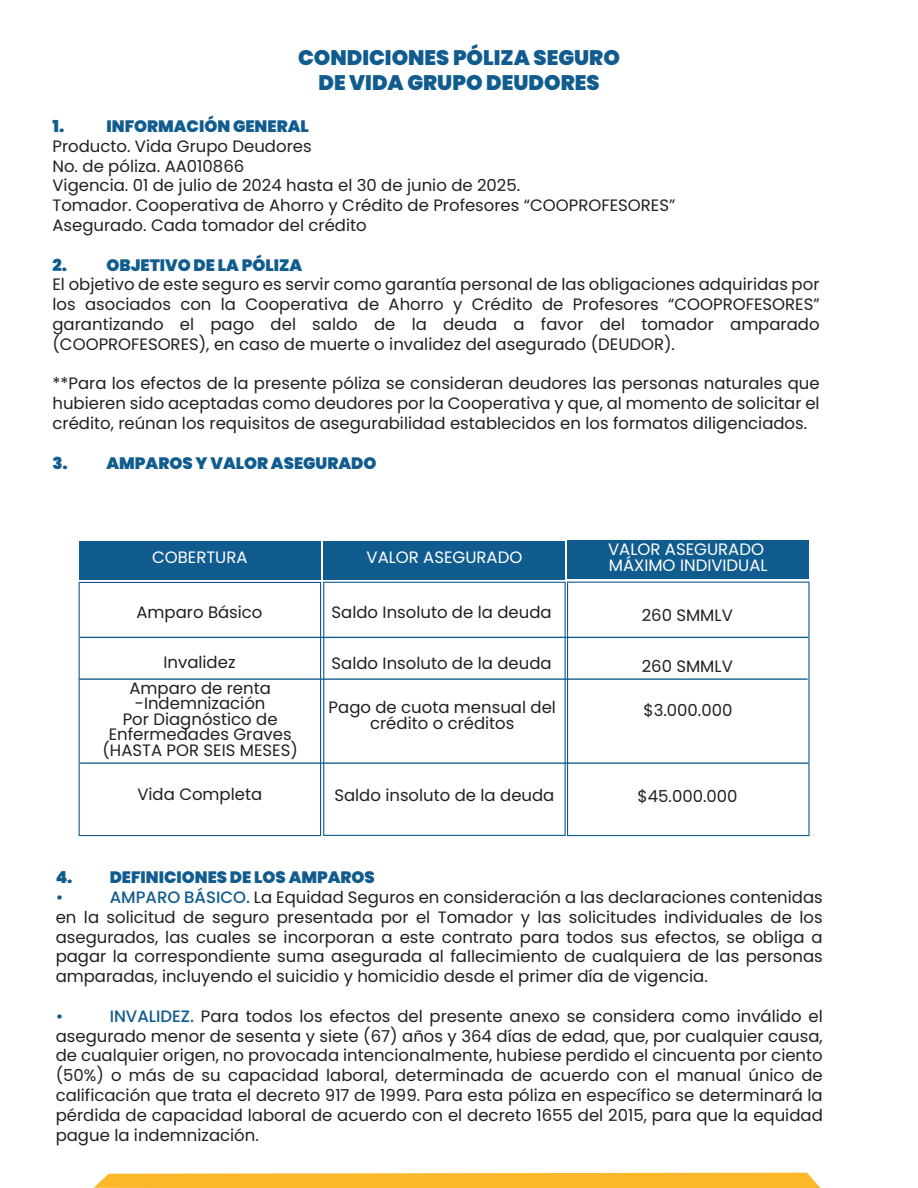
<style>
.page{position:relative;width:918px;height:1188px;background:#fff}
.page>*{position:absolute;margin:0;border:0;box-sizing:border-box;transform-origin:0 0}
.t1{font:900 21px/25.2px "Poppins";color:#115c8e;text-align:center}
.t2{font:16.5px/19.8px "Poppins";color:#231f20;text-align:justify}
.t3{font:900 16.5px "Poppins";color:#115c8e}
.t4{font:16.5px/15.6px "Poppins";color:#fff}
.t5{font:500 16.5px "Poppins";color:#115c8e}
.s1{font-weight:500;color:#115c8e}
</style>
<div class="page">
<div style="left:79px;top:541px;width:242px;height:38px;background:#115c8e"></div>
<div style="left:79px;top:582px;width:242px;height:254px;border:1px solid #115c8e"></div>
<div style="left:323px;top:582px;width:243px;height:254px;border:1px solid #115c8e"></div>
<div style="left:567px;top:582px;width:243px;height:254px;border:1px solid #115c8e"></div>
<div style="left:324px;top:541px;width:241px;height:38px;background:#115c8e"></div>
<div style="left:568px;top:540px;width:241px;height:38px;background:#115c8e"></div>
<hr style="left:80px;top:637px;width:729px;height:1px;background:#115c8e">
<hr style="left:79px;top:678px;width:729px;height:2px;background:#115c8e">
<hr style="left:80px;top:762px;width:729px;height:2px;background:#115c8e">
<div style="left:94px;top:1173px;width:726px;height:15px;background:#fcb72b"></div>
<p class="t1" style="left:298px;top:45px;width:323px">CONDICIONES PÓLIZA SEGURO<br>DE VIDA GRUPO DEUDORES</p>
<p class="t3" style="left:52px;top:117px;width:13px">1.</p>
<p class="t3" style="left:107px;top:117px;width:204px">INFORMACIÓN GENERAL</p>
<p class="t2" style="left:52px;top:136px;width:624px;text-align:left">Producto. Vida Grupo Deudores<br>No. de póliza. AA010866<br>Vigencia. 01 de julio de 2024 hasta el 30 de junio de 2025.<br>Tomador. Cooperativa de Ahorro y Crédito de Profesores “COOPROFESORES” Asegurado. Cada tomador del crédito</p>
<p class="t3" style="left:52px;top:255px;width:251px">2. OBJETIVO DE LA PÓLIZA</p>
<p class="t2" style="left:52px;top:275px;width:769px">El objetivo de este seguro es servir como garantía personal de las obligaciones adquiridas por los asociados con la Cooperativa de Ahorro y Crédito de Profesores “COOPROFESORES” garantizando el pago del saldo de la deuda a favor del tomador amparado (COOPROFESORES), en caso de muerte o invalidez del asegurado (DEUDOR).</p>
<p class="t2" style="left:52px;top:374px;width:769px">**Para los efectos de la presente póliza se consideran deudores las personas naturales que hubieren sido aceptadas como deudores por la Cooperativa y que, al momento de solicitar el crédito, reúnan los requisitos de asegurabilidad establecidos en los formatos diligenciados.</p>
<p class="t3" style="left:52px;top:453px;width:326px">3. AMPAROS Y VALOR ASEGURADO</p>
<p class="t4" style="left:152px;top:549px;width:97px">COBERTURA</p>
<p class="t4" style="left:367px;top:549px;width:157px">VALOR ASEGURADO</p>
<p class="t4" style="left:608px;top:542px;width:161px">VALOR ASEGURADO<br>MÁXIMO INDIVIDUAL</p>
<p class="t2" style="left:136px;top:602px;width:128px">Amparo Básico</p>
<p class="t2" style="left:129px;top:650px;width:143px;line-height:25.3px;text-align:center">Invalidez<br>Amparo de renta</p>
<p class="t2" style="left:102px;top:696px;width:197px;line-height:15.6px;text-align:center">-Indemnización<br>Por Diagnóstico de<br>Enfermedades Graves (HASTA POR SEIS MESES)</p>
<p class="t2" style="left:137px;top:785px;width:126px">Vida Completa</p>
<p class="t2" style="left:332px;top:603px;width:222px">Saldo Insoluto de la deuda</p>
<p class="t2" style="left:332px;top:653px;width:222px">Saldo Insoluto de la deuda</p>
<p class="t2" style="left:329px;top:700px;width:229px;line-height:15.6px;text-align:center">Pago de cuota mensual del crédito o créditos</p>
<p class="t2" style="left:334px;top:785px;width:222px">Saldo insoluto de la deuda</p>
<p class="t2" style="left:642px;top:606px;width:93px">260 SMMLV</p>
<p class="t2" style="left:642px;top:656px;width:93px">260 SMMLV</p>
<p class="t2" style="left:643px;top:700px;width:91px">$3.000.000</p>
<p class="t2" style="left:638px;top:786px;width:102px">$45.000.000</p>
<p class="t3" style="left:56px;top:868px;width:321px">4. DEFINICIONES DE LOS AMPAROS</p>
<p class="t5" style="left:56px;top:888px;width:9px">•</p>
<p class="t2" style="left:56px;top:887px;width:769px;text-indent:54px"><span class="s1">AMPARO BÁSICO.</span> La Equidad Seguros en consideración a las declaraciones contenidas en la solicitud de seguro presentada por el Tomador y las solicitudes individuales de los asegurados, las cuales se incorporan a este contrato para todos sus efectos, se obliga a pagar la correspondiente suma asegurada al fallecimiento de cualquiera de las personas amparadas, incluyendo el suicidio y homicidio desde el primer día de vigencia.</p>
<p class="t5" style="left:56px;top:1006px;width:9px">•</p>
<p class="t2" style="left:56px;top:1006px;width:769px;text-indent:54px"><span class="s1">INVALIDEZ.</span> Para todos los efectos del presente anexo se considera como inválido el asegurado menor de sesenta y siete (67) años y 364 días de edad, que, por cualquier causa, de cualquier origen, no provocada intencionalmente, hubiese perdido el cincuenta por ciento (50%) o más de su capacidad laboral, determinada de acuerdo con el manual único de calificación que trata el decreto 917 de 1999. Para esta póliza en específico se determinará la pérdida de capacidad laboral de acuerdo con el decreto 1655 del 2015, para que la equidad pague la indemnización.</p>
</div>
